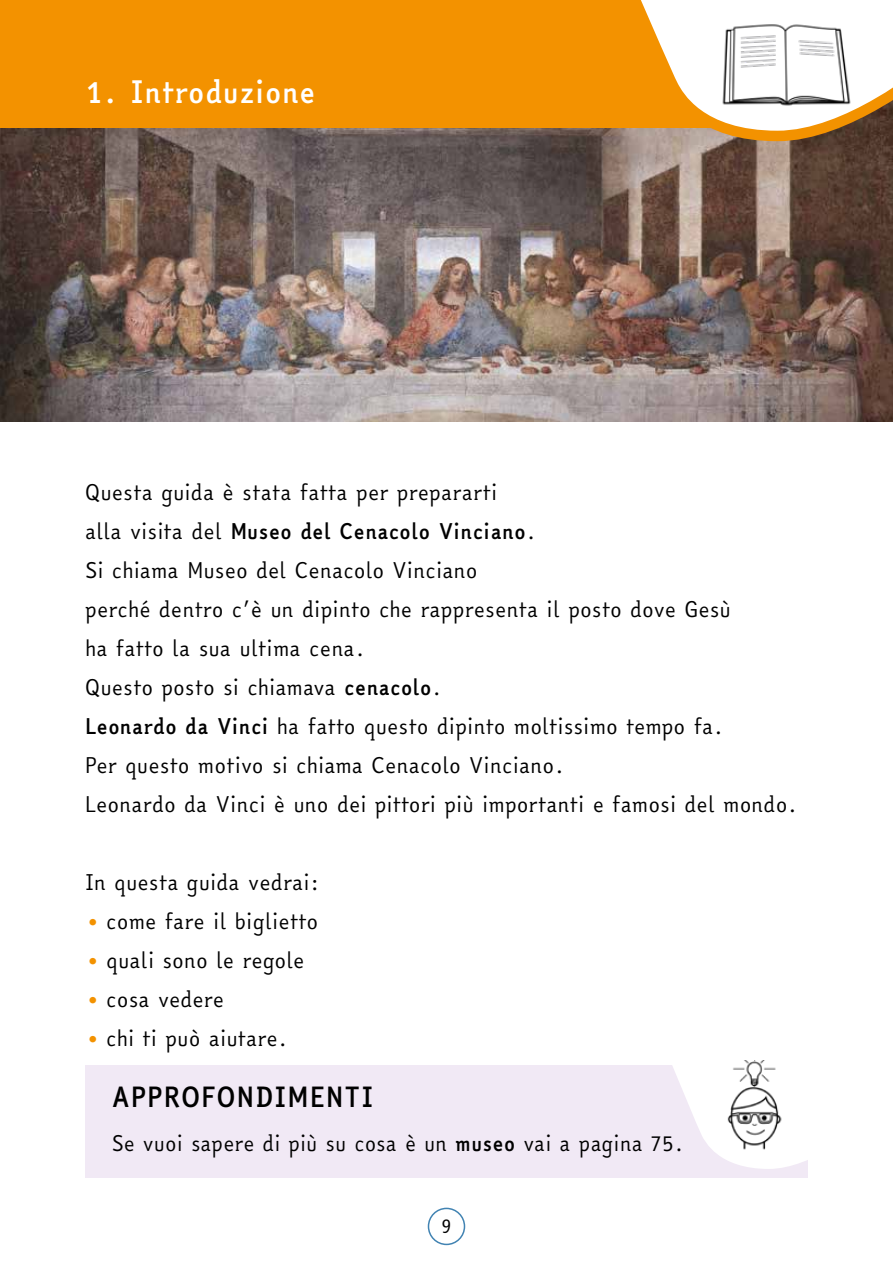
<style>
.page{position:relative;width:893px;height:1263px;background:#fff}
.page>*{position:absolute;margin:0;border:0;box-sizing:border-box;transform-origin:0 0}
.t1{font:700 30px "Easy Reading";color:#fff}
.t2{font:700 27px "Easy Reading";letter-spacing:.015em;color:#000}
.t3{font:21px/39px "Easy Reading";color:#000}
.t4{font:18px "Easy Reading";color:#000}
.s1{font-weight:700}
.s2{font-size:18px;color:#f39200}
</style>
<div class="page">
<div style="left:428px;top:1208px;width:37px;height:37px;border:2px solid #4183b2;border-radius:50%"></div>
<img style="left:0;top:128px;width:893px;height:294px">
<div style="left:0;top:0;width:769px;height:128px;background:#f39200"></div>
<svg style="left:614px;top:0;width:279px;height:146px"></svg>
<img style="left:716px;top:21px;width:140px;height:88px">
<div style="left:85px;top:1066px;width:723px;height:112px;background:#f1e9f5"></div>
<svg style="left:670px;top:1065px;width:138px;height:104px"></svg>
<img style="left:706px;top:1061px;width:93px;height:92px">
<h1 class="t1" style="left:85px;top:71px;width:232px">1. Introduzione</h1>
<p class="t3" style="left:85px;top:473px;width:714px">Questa guida è stata fatta per prepararti<br>alla visita del <span class="s1">Museo del Cenacolo Vinciano</span>.<br>Si chiama Museo del Cenacolo Vinciano<br>perché dentro c’è un dipinto che rappresenta il posto dove Gesù<br>ha fatto la sua ultima cena.<br>Questo posto si chiamava <span class="s1">cenacolo</span>.<br><span class="s1">Leonardo da Vinci</span> ha fatto questo dipinto moltissimo tempo fa.<br>Per questo motivo si chiama Cenacolo Vinciano.<br>Leonardo da Vinci è uno dei pittori più importanti e famosi del mondo.</p>
<p class="t3" style="left:85px;top:863px;width:236px">In questa guida vedrai:</p>
<p class="t3" style="left:85px;top:902px;width:235px"><span class="s2">•</span> come fare il biglietto</p>
<p class="t3" style="left:85px;top:941px;width:221px"><span class="s2">•</span> quali sono le regole</p>
<p class="t3" style="left:85px;top:980px;width:141px"><span class="s2">•</span> cosa vedere</p>
<p class="t3" style="left:85px;top:1019px;width:204px"><span class="s2">•</span> chi ti può aiutare.</p>
<p class="t2" style="left:112px;top:1078px;width:264px">APPROFONDIMENTI</p>
<p class="t3" style="left:112px;top:1124px;width:574px">Se vuoi sapere di più su cosa è un <span class="s1">museo</span> vai a pagina 75.</p>
<p class="t4" style="left:441px;top:1212px;width:12px">9</p>
</div>
